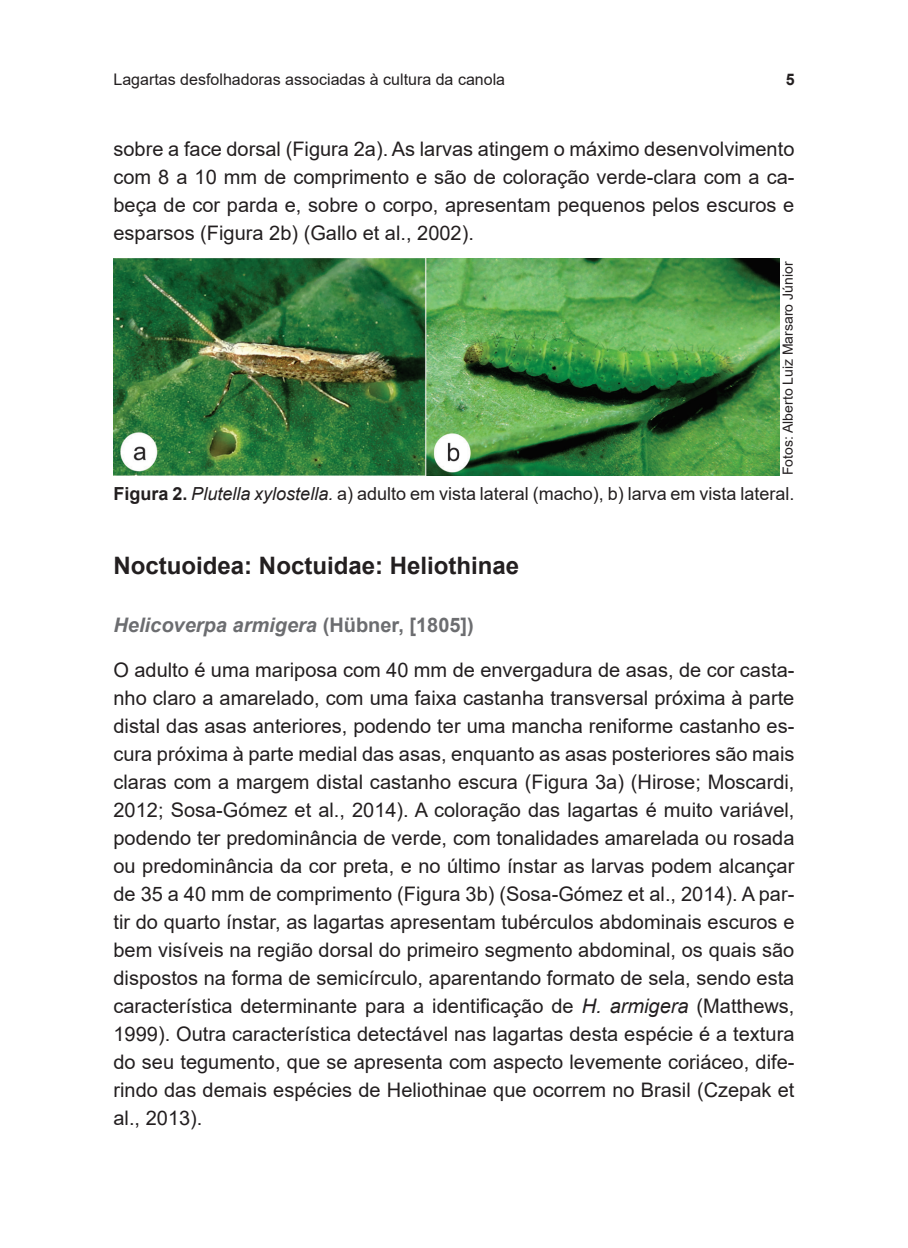
<style>
.page{position:relative;width:908px;height:1248px;background:#fff}
.page>*{position:absolute;margin:0;border:0;box-sizing:border-box;transform-origin:0 0}
.TITULO_2{font:700 24px "Arial";color:#231f20}
.MIOLO{font:20px/28px "Arial";color:#231f20;text-align:justify}
.TITULO_3{font:italic 700 20px "Arial";color:#6c6d70}
.FIGURA_LEGENDA{font:18px "Arial";color:#231f20}
.t1{font:16px "Arial";color:#231f20}
.t2{font:700 16px "Arial";color:#231f20}
.FIGURA_FONTE{font:14px "Arial";color:#231f20}
.s1{font-weight:700}
.s2{font-style:italic}
.s3{font-style:normal}
</style>
<div class="page">
<img style="left:113px;top:258px;width:666px;height:217px">
<p class="t1" style="left:113px;top:68px;width:393px">Lagartas desfolhadoras associadas à cultura da canola</p>
<p class="t2" style="left:785px;top:68px;width:10px">5</p>
<p class="MIOLO" style="left:113px;top:135px;width:682px">sobre a face dorsal (Figura 2a). As larvas atingem o máximo desenvolvimento com 8 a 10 mm de comprimento e são de coloração verde-clara com a ca&shy;beça de cor parda e, sobre o corpo, apresentam pequenos pelos escuros e esparsos (Figura 2b) (Gallo et al., 2002).</p>
<p class="FIGURA_FONTE" style="left:777px;top:475px;width:215px;rotate:-90deg">Fotos: Alberto Luiz Marsaro Júnior</p>
<p class="FIGURA_LEGENDA" style="left:113px;top:481px;width:682px"><span class="s1">Figura 2.</span> <span class="s2">Plutella xylostella.</span> a) adulto em vista lateral (macho), b) larva em vista lateral.</p>
<p class="TITULO_2" style="left:113px;top:548px;width:407px">Noctuoidea: Noctuidae: Heliothinae</p>
<p class="TITULO_3" style="left:113px;top:611px;width:362px">Helicoverpa armigera <span class="s3">(Hübner, [1805])</span></p>
<p class="MIOLO" style="left:113px;top:656px;width:682px">O adulto é uma mariposa com 40 mm de envergadura de asas, de cor casta&shy;nho claro a amarelado, com uma faixa castanha transversal próxima à parte distal das asas anteriores, podendo ter uma mancha reniforme castanho es&shy;cura próxima à parte medial das asas, enquanto as asas posteriores são mais claras com a margem distal castanho escura (Figura 3a) (Hirose; Moscardi, 2012; Sosa-Gómez et al., 2014). A coloração das lagartas é muito variável, podendo ter predominância de verde, com tonalidades amarelada ou rosada ou predominância da cor preta, e no último ínstar as larvas podem alcançar de 35 a 40 mm de comprimento (Figura 3b) (Sosa-Gómez et al., 2014). A par&shy;tir do quarto ínstar, as lagartas apresentam tubérculos abdominais escuros e bem visíveis na região dorsal do primeiro segmento abdominal, os quais são dispostos na forma de semicírculo, aparentando formato de sela, sendo esta característica determinante para a identificação de <span class="s2">H. armigera</span> (Matthews, 1999). Outra característica detectável nas lagartas desta espécie é a textura do seu tegumento, que se apresenta com aspecto levemente coriáceo, dife&shy;rindo das demais espécies de Heliothinae que ocorrem no Brasil (Czepak et al., 2013).</p>
</div>
